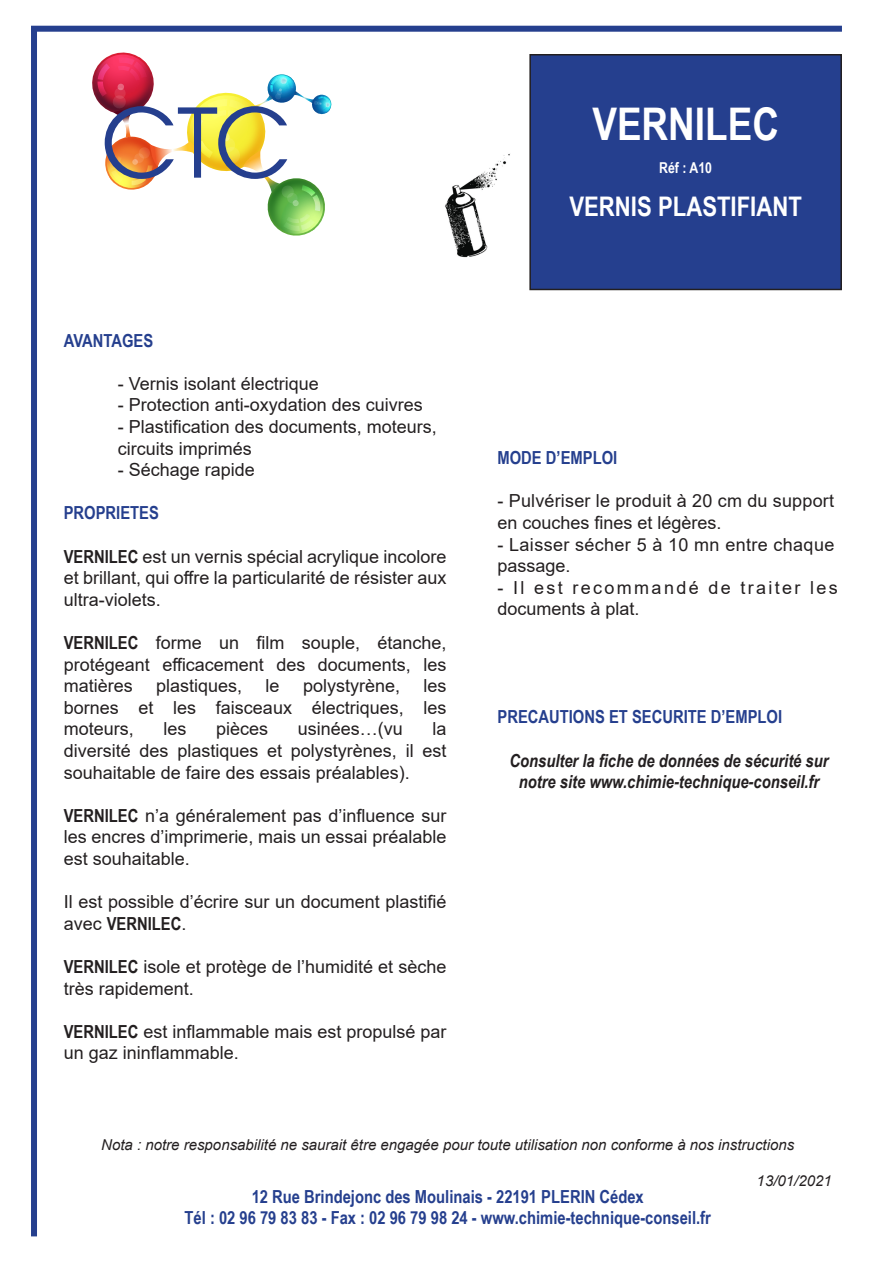
<style>
.page{position:relative;width:893px;height:1263px;background:#fff}
.page>*{position:absolute;margin:0;border:0;box-sizing:border-box;transform-origin:0 0}
.t1{font:700 45px "Arial Narrow";color:#fff}
.t2{font:700 27px "Arial Narrow";color:#fff}
.t3{font:18px/21.6px "Arial";color:#231f20}
.t4{font:700 18px "Arial Narrow";color:#253f8e}
.t5{font:italic 700 18px/21.6px "Arial Narrow";color:#231f20;text-align:center}
.t6{font:18px/21.6px "Arial";letter-spacing:.02em;color:#231f20}
.t7{font:18px "Arial";letter-spacing:.13em;color:#231f20}
.t8{font:italic 15px "Arial";color:#231f20}
.t9{font:700 15px "Arial Narrow";color:#fff}
.s1{font-family:"Arial Narrow";font-weight:700}
</style>
<div class="page">
<div style="left:530px;top:55px;width:311px;height:234px;background:#253f8e"></div>
<div style="left:529px;top:54px;width:313px;height:236px;border:2px solid #231f20"></div>
<div style="left:31px;top:26px;width:811px;height:6px;background:#253f8e"></div>
<div style="left:31px;top:29px;width:6px;height:1207px;background:#253f8e"></div>
<img style="left:92px;top:52px;width:240px;height:184px">
<img style="left:445px;top:153px;width:65px;height:105px">
<p class="t4" style="left:64px;top:327px;width:91px">AVANTAGES</p>
<p class="t3" style="left:118px;top:372px;width:203px">- Vernis isolant électrique</p>
<p class="t3" style="left:118px;top:394px;width:307px">- Protection anti-oxydation des cuivres</p>
<p class="t3" style="left:118px;top:416px;width:321px">- Plastification des documents, moteurs, circuits imprimés</p>
<p class="t3" style="left:118px;top:459px;width:139px">- Séchage rapide</p>
<p class="t4" style="left:64px;top:499px;width:97px">PROPRIETES</p>
<p class="t3" style="left:64px;top:545px;width:384px;text-align:justify"><span class="s1">VERNILEC</span> est un vernis spécial acrylique incolore et brillant, qui offre la particularité de résister aux ultra-violets.</p>
<p class="t3" style="left:64px;top:632px;width:384px"><span class="s1">VERNILEC</span> forme un film souple, étanche,</p>
<p class="t3" style="left:64px;top:653px;width:384px">protégeant efficacement des documents, les</p>
<p class="t3" style="left:64px;top:675px;width:71px">matières</p>
<p class="t3" style="left:156px;top:675px;width:88px">plastiques,</p>
<p class="t3" style="left:266px;top:675px;width:16px">le</p>
<p class="t3" style="left:303px;top:675px;width:99px">polystyrène,</p>
<p class="t3" style="left:64px;top:675px;width:384px;text-align:right">les<br>bornes et les faisceaux électriques, les</p>
<p class="t3" style="left:64px;top:718px;width:72px">moteurs,</p>
<p class="t3" style="left:163px;top:718px;width:25px">les</p>
<p class="t3" style="left:216px;top:718px;width:54px">pièces</p>
<p class="t3" style="left:298px;top:718px;width:107px">usinées…(vu</p>
<p class="t3" style="left:432px;top:718px;width:16px">la</p>
<p class="t3" style="left:64px;top:740px;width:384px">diversité des plastiques et polystyrènes, il est souhaitable de faire des essais préalables).</p>
<p class="t3" style="left:64px;top:804px;width:384px;text-align:justify"><span class="s1">VERNILEC</span> n’a généralement pas d’influence sur les encres d’imprimerie, mais un essai préalable est souhaitable.</p>
<p class="t3" style="left:64px;top:891px;width:384px">Il est possible d’écrire sur un document plastifié avec <span class="s1">VERNILEC</span>.</p>
<p class="t3" style="left:64px;top:956px;width:384px"><span class="s1">VERNILEC</span> isole et protège de l’humidité et sèche très rapidement.</p>
<p class="t3" style="left:64px;top:1020px;width:384px"><span class="s1">VERNILEC</span> est inflammable mais est propulsé par un gaz ininflammable.</p>
<p class="t1" style="left:592px;top:90px;width:188px">VERNILEC</p>
<p class="t9" style="left:659px;top:156px;width:54px">Réf : A10</p>
<p class="t2" style="left:569px;top:186px;width:234px">VERNIS PLASTIFIANT</p>
<p class="t4" style="left:497px;top:444px;width:121px">MODE D’EMPLOI</p>
<p class="t3" style="left:497px;top:490px;width:338px">- Pulvériser le produit à 20 cm du support en couches fines et légères.</p>
<p class="t6" style="left:497px;top:533px;width:338px">- Laisser sécher 5 à 10 mn entre chaque passage.</p>
<p class="t7" style="left:497px;top:575px;width:342px">- Il est recommandé de traiter les</p>
<p class="t3" style="left:497px;top:598px;width:144px">documents à plat.</p>
<p class="t4" style="left:497px;top:703px;width:286px">PRECAUTIONS ET SECURITE D’EMPLOI</p>
<p class="t5" style="left:509px;top:749px;width:321px">Consulter la fiche de données de sécurité sur notre site www.chimie-technique-conseil.fr</p>
<p class="t8" style="left:101px;top:1134px;width:694px">Nota : notre responsabilité ne saurait être engagée pour toute utilisation non conforme à nos instructions</p>
<p class="t8" style="left:757px;top:1170px;width:77px">13/01/2021</p>
<p class="t4" style="left:252px;top:1183px;width:394px">12 Rue Brindejonc des Moulinais - 22191 PLERIN Cédex</p>
<p class="t4" style="left:185px;top:1204px;width:528px">Tél : 02 96 79 83 83 - Fax : 02 96 79 98 24 - www.chimie-technique-conseil.fr</p>
</div>
